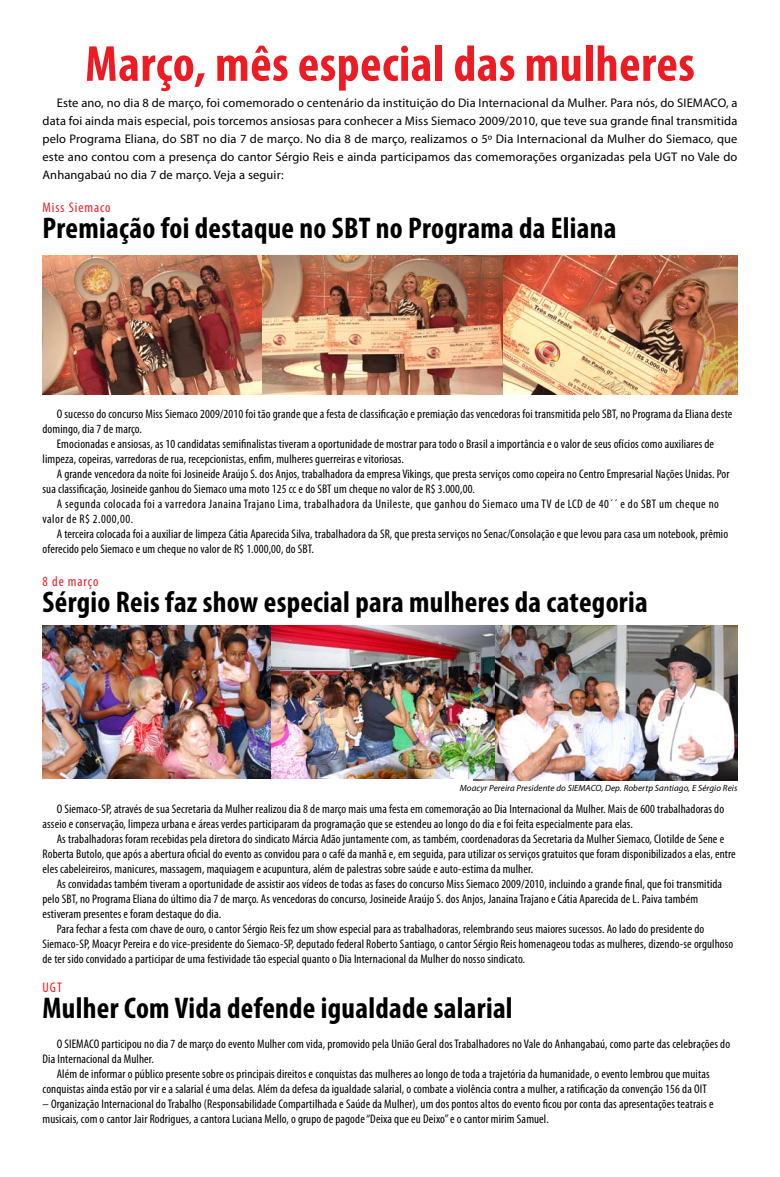
<style>
.page{position:relative;width:780px;height:1177px;background:#fff}
.page>*{position:absolute;margin:0;border:0;box-sizing:border-box;transform-origin:0 0}
.t1{font:700 condensed 51px "Myriad Pro";letter-spacing:.01em;color:#ed1c24}
.t2{font:700 condensed 30px "Myriad Pro";letter-spacing:.01em;color:#000}
.t3{font:condensed 14px "Myriad Pro";letter-spacing:.07em;color:#ed1c24}
.t4{font:condensed 12.5px/15px "Myriad Pro";letter-spacing:.01em;color:#000}
.t5{font:12.5px/18px "Myriad Pro";letter-spacing:.01em;color:#000;text-align:justify}
.t6{font:condensed 12.5px/15px "Myriad Pro";letter-spacing:.04em;color:#000}
.t7{font:italic 9px "Myriad Pro";letter-spacing:.01em;color:#000}
</style>
<div class="page">
<img style="left:503px;top:255px;width:234px;height:139px">
<img style="left:43px;top:255px;width:460px;height:139px">
<img style="left:473px;top:625px;width:264px;height:155px">
<img style="left:43px;top:625px;width:228px;height:153px">
<img style="left:271px;top:625px;width:223px;height:153px">
<h1 class="t1" style="left:85px;top:32px;width:611px">Março, mês especial das mulheres</h1>
<p class="t5" style="left:43px;top:93px;width:696px;text-indent:14px">Este ano, no dia 8 de março, foi comemorado o centenário da instituição do Dia Internacional da Mulher. Para nós, do SIEMACO, a data foi ainda mais especial, pois torcemos ansiosas para conhecer a Miss Siemaco 2009/2010, que teve sua grande final transmitida pelo Programa Eliana, do SBT no dia 7 de março. No dia 8 de março, realizamos o 5º Dia Internacional da Mulher do Siemaco, que este ano contou com a presença do cantor Sérgio Reis e ainda participamos das comemorações organizadas pela UGT no Vale do Anhangabaú no dia 7 de março. Veja a seguir:</p>
<p class="t3" style="left:43px;top:199px;width:70px">Miss Siemaco</p>
<h2 class="t2" style="left:43px;top:209px;width:575px">Premiação foi destaque no SBT no Programa da Eliana</h2>
<p class="t4" style="left:43px;top:406px;width:691px;text-indent:14px">O sucesso do concurso Miss Siemaco 2009/2010 foi tão grande que a festa de classificação e premiação das vencedoras foi transmitida pelo SBT, no Programa da Eliana deste domingo, dia 7 de março.</p>
<p class="t4" style="left:43px;top:436px;width:673px;text-indent:14px">Emocionadas e ansiosas, as 10 candidatas semifinalistas tiveram a oportunidade de mostrar para todo o Brasil a importância e o valor de seus ofícios como auxiliares de limpeza, copeiras, varredoras de rua, recepcionistas, enfim, mulheres guerreiras e vitoriosas.</p>
<p class="t4" style="left:43px;top:466px;width:688px;text-indent:14px">A grande vencedora da noite foi Josineide Araújo S. dos Anjos, trabalhadora da empresa Vikings, que presta serviços como copeira no Centro Empresarial Nações Unidas. Por sua classificação, Josineide ganhou do Siemaco uma moto 125 cc e do SBT um cheque no valor de R$ 3.000,00.</p>
<p class="t6" style="left:43px;top:496px;width:678px;text-indent:14px">A segunda colocada foi a varredora Janaina Trajano Lima, trabalhadora da Unileste, que ganhou do Siemaco uma TV de LCD de 40´´ e do SBT um cheque no valor de R$ 2.000,00.</p>
<p class="t4" style="left:43px;top:526px;width:687px;text-indent:14px">A terceira colocada foi a auxiliar de limpeza Cátia Aparecida Silva, trabalhadora da SR, que presta serviços no Senac/Consolação e que levou para casa um notebook, prêmio oferecido pelo Siemaco e um cheque no valor de R$ 1.000,00, do SBT.</p>
<p class="t3" style="left:43px;top:573px;width:57px">8 de março</p>
<h2 class="t2" style="left:43px;top:583px;width:606px">Sérgio Reis faz show especial para mulheres da categoria</h2>
<p class="t7" style="left:460px;top:782px;width:279px">Moacyr Pereira Presidente do SIEMACO, Dep. Robertp Santiago, E Sérgio Reis</p>
<p class="t4" style="left:43px;top:801px;width:683px;text-indent:14px">O Siemaco-SP, através de sua Secretaria da Mulher realizou dia 8 de março mais uma festa em comemoração ao Dia Internacional da Mulher. Mais de 600 trabalhadoras do asseio e conservação, limpeza urbana e áreas verdes participaram da programação que se estendeu ao longo do dia e foi feita especialmente para elas.</p>
<p class="t4" style="left:43px;top:831px;width:694px;text-indent:14px">As trabalhadoras foram recebidas pela diretora do sindicato Márcia Adão juntamente com, as também, coordenadoras da Secretaria da Mulher Siemaco, Clotilde de Sene e<br>Roberta Butolo, que após a abertura oficial do evento as convidou para o café da manhã e, em seguida, para utilizar os serviços gratuitos que foram disponibilizados a elas, entre eles cabeleireiros, manicures, massagem, maquiagem e acupuntura, além de palestras sobre saúde e auto-estima da mulher.</p>
<p class="t4" style="left:43px;top:876px;width:681px;text-indent:14px">As convidadas também tiveram a oportunidade de assistir aos vídeos de todas as fases do concurso Miss Siemaco 2009/2010, incluindo a grande final, que foi transmitida pelo SBT, no Programa Eliana do último dia 7 de março. As vencedoras do concurso, Josineide Araújo S. dos Anjos, Janaina Trajano e Cátia Aparecida de L. Paiva também estiveram presentes e foram destaque do dia.</p>
<p class="t4" style="left:43px;top:921px;width:692px;text-indent:14px">Para fechar a festa com chave de ouro, o cantor Sérgio Reis fez um show especial para as trabalhadoras, relembrando seus maiores sucessos. Ao lado do presidente do<br>Siemaco-SP, Moacyr Pereira e do vice-presidente do Siemaco-SP, deputado federal Roberto Santiago, o cantor Sérgio Reis homenageou todas as mulheres, dizendo-se orgulhoso de ter sido convidado a participar de uma festividade tão especial quanto o Dia Internacional da Mulher do nosso sindicato.</p>
<p class="t3" style="left:43px;top:978px;width:21px">UGT</p>
<h2 class="t2" style="left:43px;top:989px;width:471px">Mulher Com Vida defende igualdade salarial</h2>
<p class="t4" style="left:57px;top:1036px;width:675px">O SIEMACO participou no dia 7 de março do evento Mulher com vida, promovido pela União Geral dos Trabalhadores no Vale do Anhangabaú, como parte das celebrações do</p>
<p class="t4" style="left:43px;top:1051px;width:113px">Dia Internacional da Mulher.</p>
<p class="t4" style="left:57px;top:1066px;width:654px">Além de informar o público presente sobre os principais direitos e conquistas das mulheres ao longo de toda a trajetória da humanidade, o evento lembrou que muitas</p>
<p class="t4" style="left:43px;top:1081px;width:665px">conquistas ainda estão por vir e a salarial é uma delas. Além da defesa da igualdade salarial, o combate a violência contra a mulher, a ratificação da convenção 156 da OIT</p>
<p class="t4" style="left:43px;top:1096px;width:672px">– Organização Internacional do Trabalho (Responsabilidade Compartilhada e Saúde da Mulher), um dos pontos altos do evento ficou por conta das apresentações teatrais e musicais, com o cantor Jair Rodrigues, a cantora Luciana Mello, o grupo de pagode “Deixa que eu Deixo” e o cantor mirim Samuel.</p>
</div>
